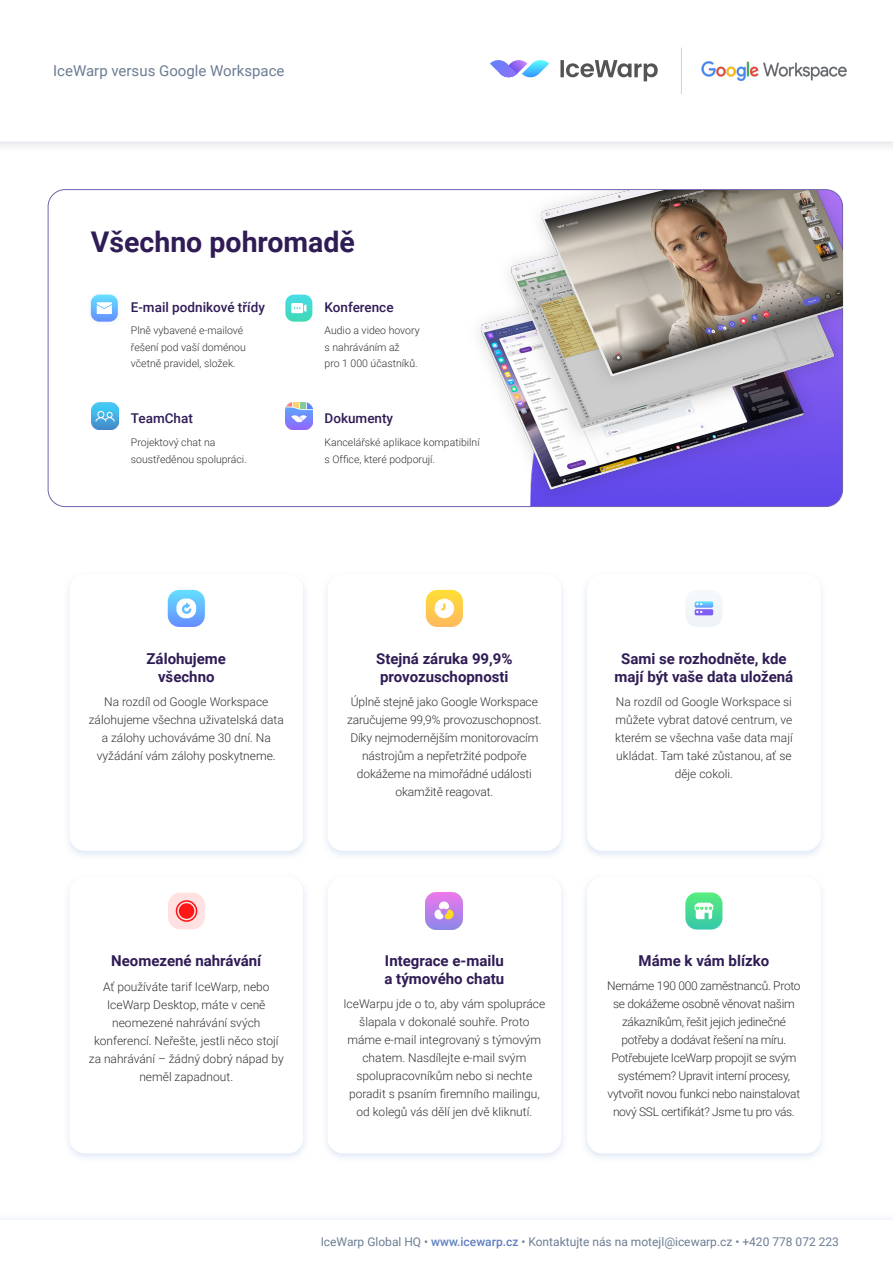
<style>
.page{position:relative;width:893px;height:1263px;background:#fff}
.page>*{position:absolute;margin:0;border:0;box-sizing:border-box;transform-origin:0 0}
.t1{font:700 28.5px "Roboto";color:#2f1c55}
.t2{font:700 15px/18px "Roboto";color:#2f1c55;text-align:center}
.t3{font:15px "Roboto";color:#6b7d93}
.t4{font:500 13.5px "Roboto";color:#2f1c55}
.t5{font:300 12px/18px "Roboto";color:#313232;text-align:center}
.t6{font:300 12px/18px "Roboto";letter-spacing:-.025em;color:#313232;text-align:center}
.t7{font:12px "Roboto";color:#6b7d93}
.t8{font:300 10.5px/16.5px "Roboto";color:#313232}
.s1{font-weight:500;color:#5f7fc0}
</style>
<div class="page">
<img style="left:447px;top:191px;width:396px;height:316px">
<div style="left:0;top:0;width:893px;height:153px;background:#f4f5f7"></div>
<div style="left:0;top:0;width:893px;height:141px;background:#fff"></div>
<hr style="left:681px;top:48px;width:1px;height:46px;background:#d6d0dd">
<div style="left:0;top:1212px;width:893px;height:51px;background:#f9fbfd"></div>
<div style="left:0;top:1220px;width:893px;height:43px;background:#fff"></div>
<img style="left:91px;top:403px;width:27px;height:27px">
<img style="left:285px;top:403px;width:27px;height:27px">
<div style="left:87px;top:290px;width:35px;height:36px;background:#e1e9f6;opacity:.75"></div>
<svg style="left:91px;top:295px;width:27px;height:27px"></svg>
<svg style="left:285px;top:295px;width:27px;height:27px"></svg>
<div style="left:63px;top:571px;width:247px;height:289px;background:linear-gradient(to right,#f2f6fb,#f2f5fb)"></div>
<div style="left:70px;top:574px;width:233px;height:277px;background:#fff;border-radius:15px"></div>
<div style="left:63px;top:873px;width:247px;height:290px;background:linear-gradient(to right,#f6f8fc,#f5f8fc)"></div>
<div style="left:70px;top:877px;width:233px;height:276px;background:#fff;border-radius:15px"></div>
<div style="left:321px;top:571px;width:247px;height:289px;background:linear-gradient(to right,#f2f6fb,#f2f5fb)"></div>
<div style="left:328px;top:574px;width:233px;height:277px;background:#fff;border-radius:15px"></div>
<div style="left:321px;top:873px;width:247px;height:290px;background:linear-gradient(to right,#f6f8fc,#f5f8fc)"></div>
<div style="left:328px;top:877px;width:233px;height:276px;background:#fff;border-radius:15px"></div>
<div style="left:581px;top:571px;width:246px;height:289px;background:linear-gradient(to right,#f2f5fb,#f2f6fb)"></div>
<div style="left:587px;top:574px;width:234px;height:277px;background:#fff;border-radius:15px"></div>
<div style="left:581px;top:873px;width:246px;height:290px;background:linear-gradient(to right,#f5f8fc,#f6f8fc)"></div>
<div style="left:587px;top:877px;width:234px;height:276px;background:#fff;border-radius:15px"></div>
<svg style="left:426px;top:590px;width:37px;height:37px"></svg>
<svg style="left:168px;top:590px;width:37px;height:37px"></svg>
<svg style="left:686px;top:597px;width:36px;height:30px"></svg>
<svg style="left:685px;top:892px;width:37px;height:37px"></svg>
<svg style="left:168px;top:893px;width:37px;height:36px"></svg>
<div style="left:179px;top:903px;width:15px;height:16px;background:#ff1717;border-radius:50%"></div>
<div style="left:176px;top:900px;width:21px;height:22px;border:2px solid #ff1717;border-radius:50%"></div>
<img style="left:426px;top:892px;width:37px;height:37px">
<img style="left:702px;top:61px;width:144px;height:19px">
<svg style="left:490px;top:60px;width:59px;height:18px"></svg>
<svg style="left:560px;top:60px;width:98px;height:21px"></svg>
<p class="t3" style="left:53px;top:61px;width:233px">IceWarp versus Google Workspace</p>
<p class="t1" style="left:91px;top:222px;width:266px">Všechno pohromadě</p>
<p class="t4" style="left:131px;top:298px;width:136px">E-mail podnikové třídy</p>
<p class="t4" style="left:325px;top:298px;width:71px">Konference</p>
<p class="t8" style="left:131px;top:322px;width:117px">Plně vybavené e-mailové řešení pod vaší doménou včetně pravidel, složek.</p>
<p class="t8" style="left:325px;top:322px;width:97px">Audio a video hovory</p>
<p class="t8" style="left:325px;top:338px;width:77px">s nahráváním až</p>
<p class="t8" style="left:325px;top:355px;width:95px">pro 1 000 účastníků.</p>
<p class="t4" style="left:131px;top:408px;width:64px">TeamChat</p>
<p class="t4" style="left:325px;top:408px;width:70px">Dokumenty</p>
<p class="t8" style="left:131px;top:434px;width:117px">Projektový chat na soustředěnou spolupráci.</p>
<p class="t8" style="left:325px;top:434px;width:157px">Kancelářské aplikace kompatibilní s Office, které podporují.</p>
<p class="t2" style="left:147px;top:649px;width:81px">Zálohujeme</p>
<p class="t2" style="left:158px;top:667px;width:58px">všechno</p>
<p class="t5" style="left:89px;top:692px;width:196px">Na rozdíl od Google Workspace zálohujeme všechna uživatelská data a zálohy uchováváme 30 dní. Na vyžádání vám zálohy poskytneme.</p>
<p class="t2" style="left:376px;top:649px;width:138px;text-align:left">Stejná záruka 99,9% provozuschopnosti</p>
<p class="t5" style="left:347px;top:692px;width:196px">Úplně stejně jako Google Workspace zaručujeme 99,9% provozuschopnost.<br>Díky nejmodernějším monitorovacím nástrojům a nepřetržité podpoře dokážeme na mimořádné události okamžitě reagovat.</p>
<p class="t2" style="left:615px;top:649px;width:180px">Sami se rozhodněte, kde mají být vaše data uložená</p>
<p class="t5" style="left:615px;top:692px;width:179px">Na rozdíl od Google Workspace si můžete vybrat datové centrum, ve kterém se všechna vaše data mají ukládat. Tam také zůstanou, ať se děje cokoli.</p>
<p class="t2" style="left:111px;top:951px;width:152px">Neomezené nahrávání</p>
<p class="t5" style="left:89px;top:977px;width:196px">Ať používáte tarif IceWarp, nebo<br>IceWarp Desktop, máte v ceně neomezené nahrávání svých konferencí. Neřešte, jestli něco stojí za nahrávání – žádný dobrý nápad by neměl zapadnout.</p>
<p class="t2" style="left:385px;top:951px;width:120px">Integrace e-mailu</p>
<p class="t2" style="left:385px;top:969px;width:121px">a týmového chatu</p>
<p class="t5" style="left:343px;top:994px;width:203px">IceWarpu jde o to, aby vám spolupráce šlapala v dokonalé souhře. Proto máme e-mail integrovaný s týmovým chatem. Nasdílejte e-mail svým spolupracovníkům nebo si nechte poradit s psaním firemního mailingu, od kolegů vás dělí jen dvě kliknutí.</p>
<p class="t2" style="left:639px;top:951px;width:132px">Máme k vám blízko</p>
<p class="t6" style="left:607px;top:976px;width:195px">Nemáme 190 000 zaměstnanců. Proto se dokážeme osobně věnovat našim zákazníkům, řešit jejich jedinečné potřeby a dodávat řešení na míru.<br>Potřebujete IceWarp propojit se svým systémem? Upravit interní procesy, vytvořit novou funkci nebo nainstalovat nový SSL certifikát? Jsme tu pro vás.</p>
<p class="t7" style="left:321px;top:1234px;width:520px">IceWarp Global HQ • <span class="s1">www.icewarp.cz</span> • Kontaktujte nás na motejl@icewarp.cz • +420 778 072 223</p>
</div>
